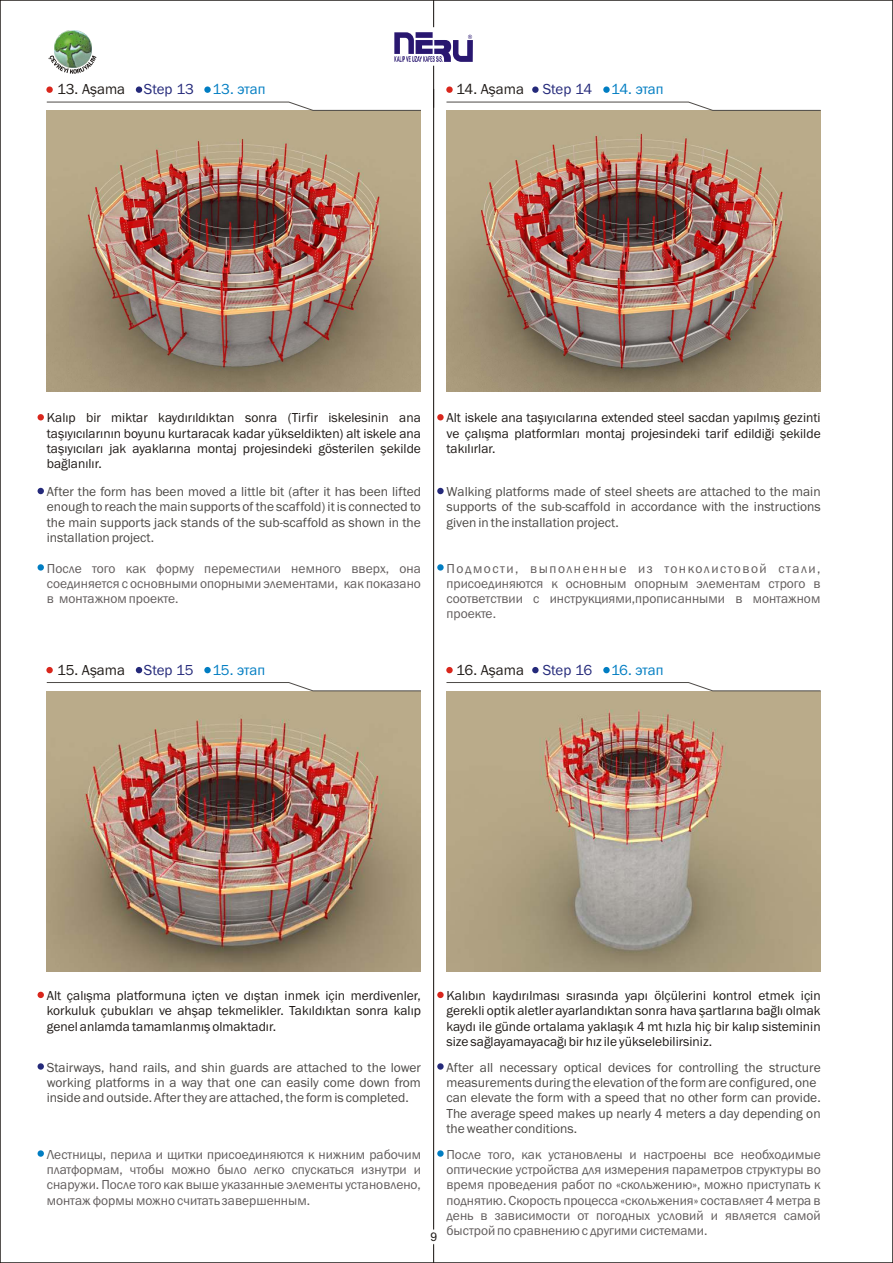
<style>
.page{position:relative;width:893px;height:1263px;background:#fff}
.page>*{position:absolute;margin:0;border:0;box-sizing:border-box;transform-origin:0 0}
.t1{font:15px "Franklin Gothic";color:#1f1a17}
.t2{font:13.5px/15.3px "Franklin Gothic";color:#615c5c;text-align:justify}
.t3{font:13.5px/15.3px "Franklin Gothic";color:#4d4a47;text-align:justify}
.t4{font:13.5px/15.3px "Franklin Gothic";color:#1f1a17;text-align:justify}
.t5{font:12px "Arial";color:#1f1a17}
.s1{color:#24297a}
.s2{color:#007dc2}
</style>
<div class="page">
<img style="left:446px;top:111px;width:375px;height:280px">
<img style="left:446px;top:691px;width:375px;height:281px">
<img style="left:47px;top:691px;width:374px;height:281px">
<img style="left:47px;top:111px;width:374px;height:280px">
<svg style="left:38px;top:414px;width:6px;height:6px"></svg>
<svg style="left:38px;top:488px;width:6px;height:6px"></svg>
<div style="left:38px;top:564px;width:6px;height:7px;background:#007dc2;border-radius:50%"></div>
<div style="left:437px;top:414px;width:7px;height:6px;background:#d9261c;border-radius:50%"></div>
<div style="left:437px;top:488px;width:7px;height:6px;background:#24297a;border-radius:50%"></div>
<svg style="left:437px;top:564px;width:7px;height:7px"></svg>
<svg style="left:38px;top:992px;width:6px;height:6px"></svg>
<div style="left:38px;top:1063px;width:6px;height:7px;background:#24297a;border-radius:50%"></div>
<div style="left:38px;top:1150px;width:6px;height:7px;background:#007dc2;border-radius:50%"></div>
<div style="left:437px;top:992px;width:7px;height:6px;background:#d9261c;border-radius:50%"></div>
<svg style="left:437px;top:1063px;width:7px;height:7px"></svg>
<svg style="left:437px;top:1150px;width:7px;height:7px"></svg>
<div style="left:46px;top:667px;width:7px;height:6px;background:#d9261c;border-radius:50%"></div>
<svg style="left:136px;top:667px;width:6px;height:6px"></svg>
<div style="left:204px;top:667px;width:7px;height:6px;background:#007dc2;border-radius:50%"></div>
<div style="left:446px;top:667px;width:7px;height:6px;background:#d9261c;border-radius:50%"></div>
<div style="left:532px;top:667px;width:7px;height:6px;background:#24297a;border-radius:50%"></div>
<div style="left:603px;top:667px;width:7px;height:6px;background:#007dc2;border-radius:50%"></div>
<div style="left:46px;top:86px;width:7px;height:7px;background:#d9261c;border-radius:50%"></div>
<div style="left:136px;top:86px;width:6px;height:7px;background:#24297a;border-radius:50%"></div>
<svg style="left:204px;top:86px;width:7px;height:7px"></svg>
<svg style="left:446px;top:86px;width:7px;height:7px"></svg>
<div style="left:532px;top:86px;width:7px;height:7px;background:#24297a;border-radius:50%"></div>
<svg style="left:603px;top:86px;width:7px;height:7px"></svg>
<svg style="left:46px;top:101px;width:375px;height:10px"></svg>
<svg style="left:446px;top:101px;width:375px;height:10px"></svg>
<svg style="left:446px;top:682px;width:375px;height:9px"></svg>
<svg style="left:46px;top:682px;width:375px;height:9px"></svg>
<hr style="left:433px;top:89px;width:1px;height:1174px;background:#1f1a17">
<svg style="left:394px;top:2px;width:79px;height:60px"></svg>
<hr style="left:433px;top:66px;width:1px;height:42px;background:#1f1a17">
<svg style="left:433px;top:1230px;width:1px;height:14px"></svg>
<div style="left:53px;top:29px;width:39px;height:39px;border:1px solid #fff;border-radius:50%"></div>
<svg style="left:49px;top:55px;width:47px;height:19px"></svg>
<img style="left:54px;top:30px;width:38px;height:37px">
<p class="t1" style="left:57px;top:84px;width:210px">13. Aşama <span class="s1">Step 13</span> <span class="s2">13. этап</span></p>
<p class="t1" style="left:456px;top:84px;width:209px">14. Aşama <span class="s1">Step 14</span> <span class="s2">14. этап</span></p>
<p class="t4" style="left:47px;top:411px;width:376px">Kalıp bir miktar kaydırıldıktan sonra (Tirfir iskelesinin ana taşıyıcılarının boyunu kurtaracak kadar yükseldikten) alt iskele ana taşıyıcıları jak ayaklarına montaj projesindeki gösterilen şekilde bağlanılır.</p>
<p class="t3" style="left:47px;top:485px;width:376px">After the form has been moved a little bit (after it has been lifted enough to reach the main supports of the scaffold) it is connected to the main supports jack stands of the sub-scaffold as shown in the installation project.</p>
<p class="t2" style="left:47px;top:561px;width:376px">После того как форму переместили немного вверх, она соединяется с основными опорными элементами, как показано в монтажном проекте.</p>
<p class="t4" style="left:446px;top:411px;width:376px">Alt iskele ana taşıyıcılarına extended steel sacdan yapılmış gezinti ve çalışma platformları montaj projesindeki tarif edildiği şekilde takılırlar.</p>
<p class="t3" style="left:446px;top:485px;width:376px">Walking platforms made of steel sheets are attached to the main supports of the sub-scaffold in accordance with the instructions given in the installation project.</p>
<p class="t2" style="left:446px;top:561px;width:376px">Подмости, выполненные из тонколистовой стали, присоединяются к основным опорным элементам строго в соответствии с инструкциями,прописанными в монтажном проекте.</p>
<p class="t1" style="left:57px;top:664px;width:210px">15. Aşama <span class="s1">Step 15</span> <span class="s2">15. этап</span></p>
<p class="t1" style="left:456px;top:664px;width:209px">16. Aşama <span class="s1">Step 16</span> <span class="s2">16. этап</span></p>
<p class="t4" style="left:47px;top:989px;width:376px">Alt çalışma platformuna içten ve dıştan inmek için merdivenler, korkuluk çubukları ve ahşap tekmelikler. Takıldıktan sonra kalıp genel anlamda tamamlanmış olmaktadır.</p>
<p class="t3" style="left:47px;top:1060px;width:376px">Stairways, hand rails, and shin guards are attached to the lower working platforms in a way that one can easily come down from inside and outside. After they are attached, the form is completed.</p>
<p class="t2" style="left:47px;top:1147px;width:376px">Лестницы, перила и щитки присоединяются к нижним рабочим платформам, чтобы можно было легко спускаться изнутри и снаружи. После того как выше указанные элементы установлено, монтаж формы можно считать завершенным.</p>
<p class="t5" style="left:430px;top:1232px;width:8px">9</p>
<p class="t4" style="left:446px;top:989px;width:376px">Kalıbın kaydırılması sırasında yapı ölçülerini kontrol etmek için gerekli optik aletler ayarlandıktan sonra hava şartlarına bağlı olmak kaydı ile günde ortalama yaklaşık 4 mt hızla hiç bir kalıp sisteminin size sağlayamayacağı bir hız ile yükselebilirsiniz.</p>
<p class="t3" style="left:446px;top:1060px;width:376px;text-align:left">After all necessary optical devices for controlling the structure measurements during the elevation of the form are configured, one can elevate the form with a speed that no other form can provide.<br>The average speed makes up nearly 4 meters a day depending on the weather conditions.</p>
<p class="t2" style="left:446px;top:1147px;width:376px">После того, как установлены и настроены все необходимые оптические устройства для измерения параметров структуры во время проведения работ по «скольжению», можно приступать к поднятию. Скорость процесса «скольжения» составляет 4 метра в день в зависимости от погодных условий и является самой быстрой по сравнению с другими системами.</p>
</div>
